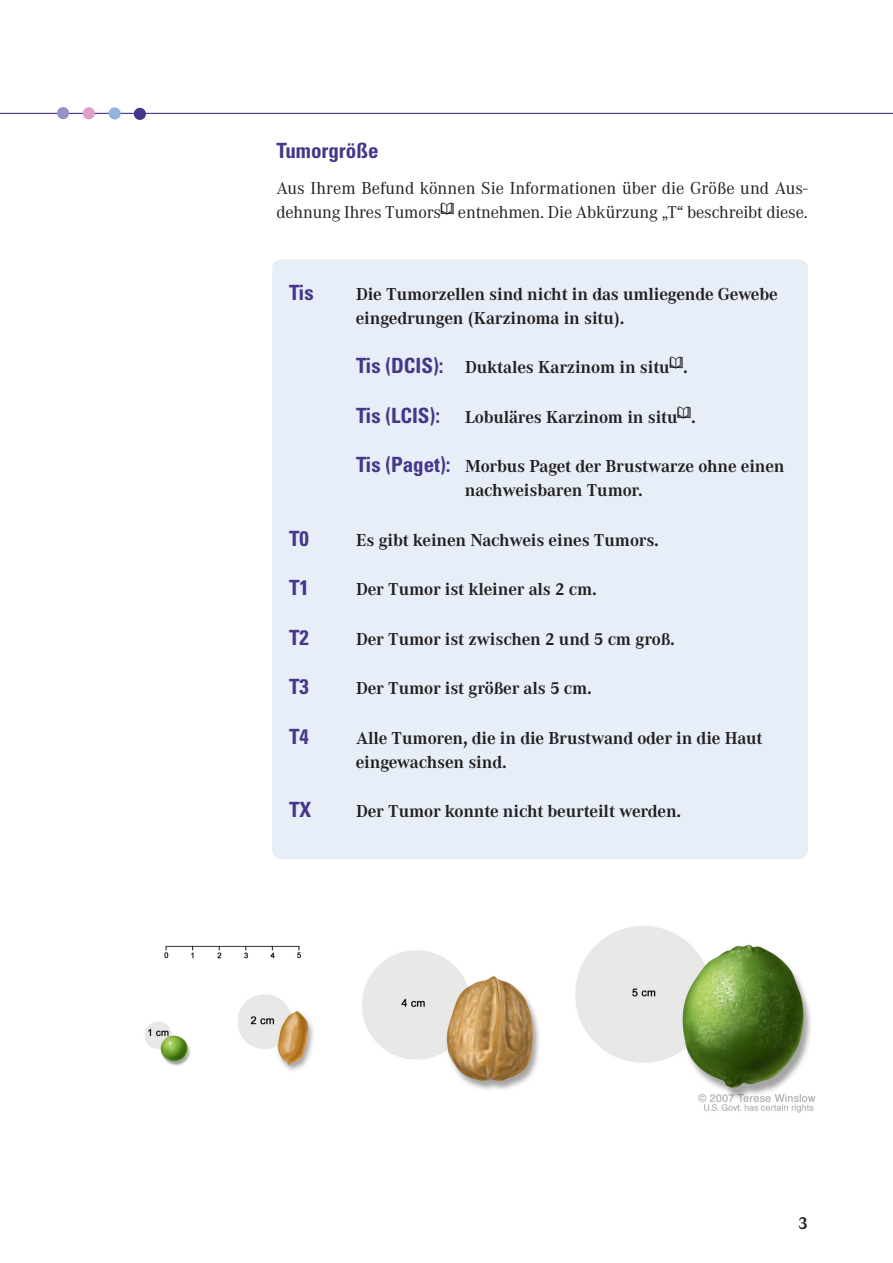
<style>
.page{position:relative;width:893px;height:1263px;background:#fff}
.page>*{position:absolute;margin:0;border:0;box-sizing:border-box;transform-origin:0 0}
.t1{font:700 condensed 21px "Univers LT";color:#453689}
.t2{font:700 18px/24px "Corporate A";letter-spacing:-.01em;color:#231f20}
.t3{font:18px/24px "Corporate A";letter-spacing:-.01em;color:#231f20}
.s1{font-family:"Univers LT";font-stretch:condensed;font-size:21px;color:#453689}
</style>
<div class="page">
<hr style="left:0;top:113px;width:893px;height:1px;background:#453689">
<div style="left:272px;top:259px;width:536px;height:600px;background:#e7eef8;border-radius:9px"></div>
<img style="left:145px;top:926px;width:671px;height:187px">
<div style="left:57px;top:107px;width:12px;height:12px;background:#9493c5;border-radius:50%"></div>
<div style="left:83px;top:107px;width:12px;height:12px;background:#e29ec6;border-radius:50%"></div>
<div style="left:109px;top:107px;width:12px;height:12px;background:#90b4de;border-radius:50%"></div>
<div style="left:134px;top:108px;width:12px;height:12px;background:#453689;border-radius:50%"></div>
<p class="t1" style="left:276px;top:143px;width:104px">Tumorgröße</p>
<p class="t3" style="left:276px;top:176px;width:533px">Aus Ihrem Befund können Sie Informationen über die Größe und Aus&shy;dehnung Ihres Tumors<sup>;</sup> entnehmen. Die Abkürzung „T“ beschreibt diese.</p>
<p class="t1" style="left:289px;top:285px;width:26px">Tis</p>
<p class="t2" style="left:356px;top:281px;width:423px">Die Tumorzellen sind nicht in das umliegende Gewebe eingedrungen (Karzinoma in situ).</p>
<p class="t2" style="left:356px;top:355px;width:333px"><span class="s1">Tis (DCIS):</span> Duktales Karzinom in situ<sup>;</sup>.</p>
<p class="t2" style="left:356px;top:405px;width:341px"><span class="s1">Tis (LCIS):</span> Lobuläres Karzinom in situ<sup>;</sup>.</p>
<p class="t2" style="left:465px;top:454px;width:321px;text-indent:-109px"><span class="s1">Tis (Paget):</span> Morbus Paget der Brustwarze ohne einen nachweisbaren Tumor.</p>
<p class="t1" style="left:289px;top:531px;width:21px">T0</p>
<p class="t2" style="left:356px;top:528px;width:304px">Es gibt keinen Nachweis eines Tumors.</p>
<p class="t1" style="left:289px;top:580px;width:21px">T1</p>
<p class="t2" style="left:356px;top:577px;width:242px">Der Tumor ist kleiner als 2 cm.</p>
<p class="t1" style="left:289px;top:630px;width:21px">T2</p>
<p class="t2" style="left:356px;top:627px;width:320px">Der Tumor ist zwischen 2 und 5 cm groß.</p>
<p class="t1" style="left:289px;top:679px;width:21px">T3</p>
<p class="t2" style="left:356px;top:676px;width:237px">Der Tumor ist größer als 5 cm.</p>
<p class="t1" style="left:289px;top:729px;width:21px">T4</p>
<p class="t2" style="left:356px;top:726px;width:408px">Alle Tumoren, die in die Brustwand oder in die Haut eingewachsen sind.</p>
<p class="t1" style="left:289px;top:802px;width:24px">TX</p>
<p class="t2" style="left:356px;top:799px;width:327px">Der Tumor konnte nicht beurteilt werden.</p>
<p class="t2" style="left:798px;top:1211px;width:11px">3</p>
</div>
